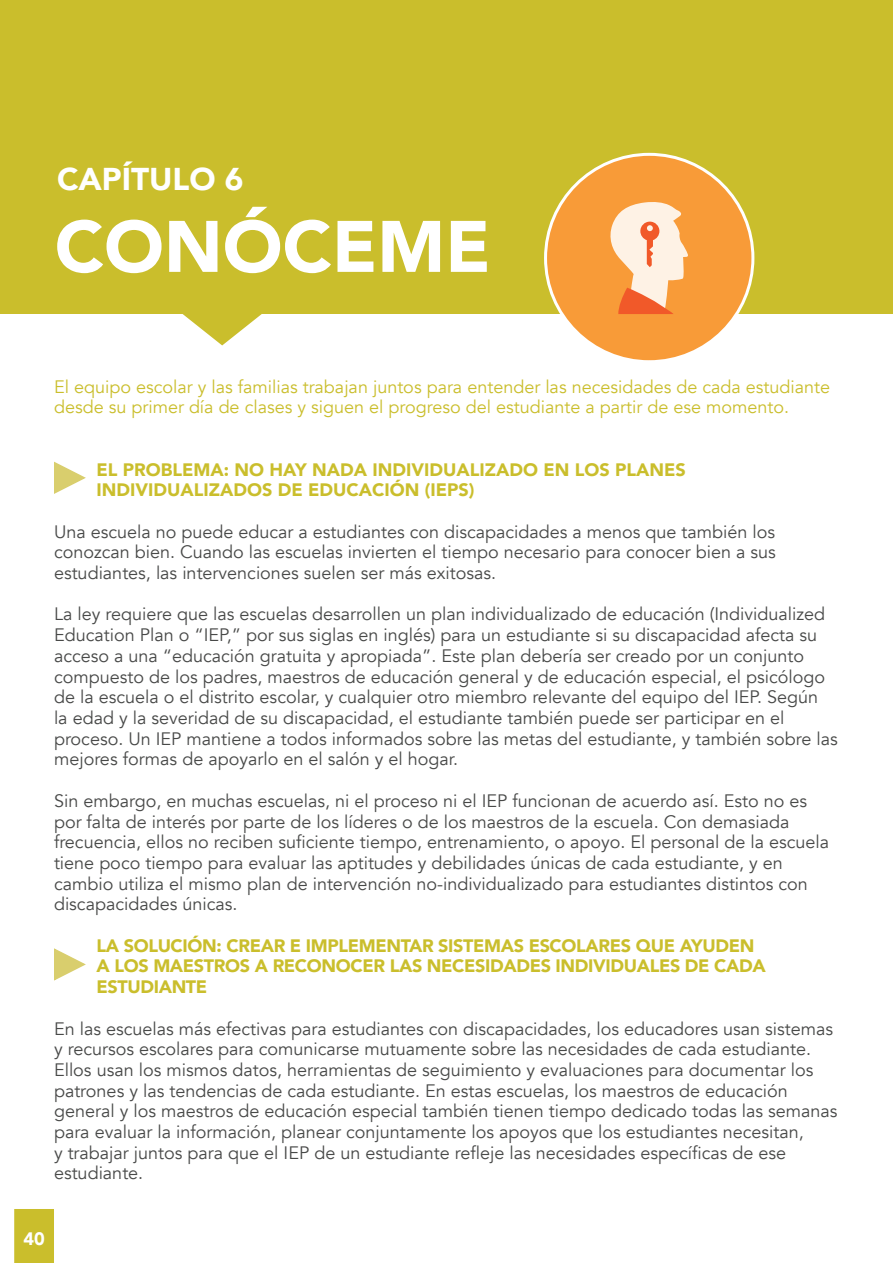
<style>
.page{position:relative;width:893px;height:1263px;background:#fff}
.page>*{position:absolute;margin:0;border:0;box-sizing:border-box;transform-origin:0 0}
.t1{font:900 72px "Avenir";color:#fff}
.t2{font:900 31.5px "Avenir";color:#fff}
.t3{font:18px/20.7px "Avenir";color:#484948}
.t4{font:18px/20.7px "Avenir";color:#cabe2c}
.t5{font:900 18px/20.7px "Avenir";letter-spacing:-.02em;color:#cabe2c}
.t6{font:900 18px "Avenir";color:#cabe2c}
.t7{font:900 18px "Avenir";color:#fff}
</style>
<div class="page">
<svg style="left:182px;top:314px;width:80px;height:32px"></svg>
<div style="left:14px;top:1209px;width:40px;height:54px;background:#cabe2c"></div>
<svg style="left:54px;top:461px;width:32px;height:33px"></svg>
<svg style="left:54px;top:948px;width:32px;height:33px"></svg>
<div style="left:0;top:0;width:892px;height:314px;background:#cabe2c"></div>
<div style="left:544px;top:153px;width:210px;height:210px;background:#f89b38;border:3px solid #fff;border-radius:50%"></div>
<svg style="left:610px;top:202px;width:78px;height:112px"></svg>
<p class="t2" style="left:57px;top:152px;width:188px">CAPÍTULO 6</p>
<p class="t1" style="left:55px;top:185px;width:437px">CONÓCEME</p>
<p class="t4" style="left:54px;top:376px;width:778px">El equipo escolar y las familias trabajan juntos para entender las necesidades de cada estudiante desde su primer día de clases y siguen el progreso del estudiante a partir de ese momento.</p>
<p class="t6" style="left:97px;top:454px;width:591px">EL PROBLEMA: NO HAY NADA INDIVIDUALIZADO EN LOS PLANES</p>
<p class="t6" style="left:97px;top:475px;width:379px">INDIVIDUALIZADOS DE EDUCACIÓN (IEPS)</p>
<p class="t3" style="left:54px;top:521px;width:723px;text-align:justify">Una escuela no puede educar a estudiantes con discapacidades a menos que también los conozcan bien. Cuando las escuelas invierten el tiempo necesario para conocer bien a sus estudiantes, las intervenciones suelen ser más exitosas.</p>
<p class="t3" style="left:54px;top:604px;width:785px">La ley requiere que las escuelas desarrollen un plan individualizado de educación (Individualized Education Plan o “IEP,” por sus siglas en inglés) para un estudiante si su discapacidad afecta su acceso a una “educación gratuita y apropiada”. Este plan debería ser creado por un conjunto compuesto de los padres, maestros de educación general y de educación especial, el psicólogo de la escuela o el distrito escolar, y cualquier otro miembro relevante del equipo del IEP. Según<br>la edad y la severidad de su discapacidad, el estudiante también puede ser participar en el proceso. Un IEP mantiene a todos informados sobre las metas del estudiante, y también sobre las mejores formas de apoyarlo en el salón y el hogar.</p>
<p class="t3" style="left:54px;top:790px;width:777px">Sin embargo, en muchas escuelas, ni el proceso ni el IEP funcionan de acuerdo así. Esto no es por falta de interés por parte de los líderes o de los maestros de la escuela. Con demasiada frecuencia, ellos no reciben suficiente tiempo, entrenamiento, o apoyo. El personal de la escuela tiene poco tiempo para evaluar las aptitudes y debilidades únicas de cada estudiante, y en cambio utiliza el mismo plan de intervención no-individualizado para estudiantes distintos con discapacidades únicas.</p>
<p class="t5" style="left:97px;top:935px;width:659px">LA SOLUCIÓN: CREAR E IMPLEMENTAR SISTEMAS ESCOLARES QUE AYUDEN</p>
<p class="t5" style="left:97px;top:955px;width:671px">A LOS MAESTROS A RECONOCER LAS NECESIDADES INDIVIDUALES DE CADA<br>ESTUDIANTE</p>
<p class="t3" style="left:54px;top:1018px;width:785px">En las escuelas más efectivas para estudiantes con discapacidades, los educadores usan sistemas y recursos escolares para comunicarse mutuamente sobre las necesidades de cada estudiante.<br>Ellos usan los mismos datos, herramientas de seguimiento y evaluaciones para documentar los patrones y las tendencias de cada estudiante. En estas escuelas, los maestros de educación general y los maestros de educación especial también tienen tiempo dedicado todas las semanas para evaluar la información, planear conjuntamente los apoyos que los estudiantes necesitan,<br>y trabajar juntos para que el IEP de un estudiante refleje las necesidades específicas de ese estudiante.</p>
<p class="t7" style="left:23px;top:1223px;width:23px">40</p>
</div>
